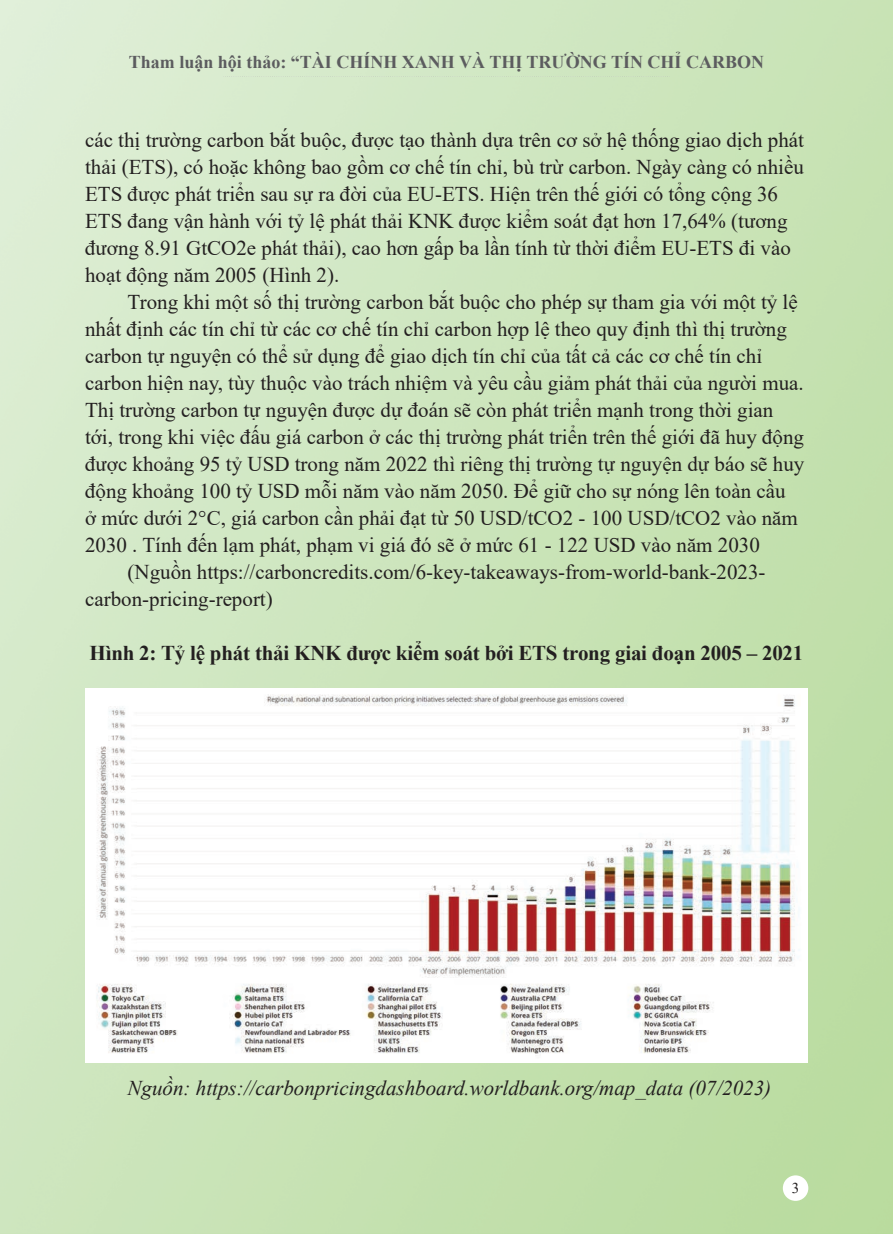
<style>
.page{position:relative;width:893px;height:1234px;background:#fff}
.page>*{position:absolute;margin:0;border:0;box-sizing:border-box;transform-origin:0 0}
.t1{font:21px/27px "Times New Roman";color:#231f20}
.t2{font:italic 21px "Times New Roman";color:#231f20}
.t3{font:700 21px "Times New Roman";letter-spacing:-.01em;color:#231f20}
.t4{font:700 18px "Times New Roman";color:#5c5c5f}
.t5{font:18px "Minion Pro";color:#231f20}
</style>
<div class="page">
<img style="left:521px;top:76px;width:149px;height:1px">
<img style="left:96px;top:694px;width:705px;height:365px">
<p class="t4" style="left:129px;top:49px;width:637px">Tham luận hội thảo: “TÀI CHÍNH XANH VÀ THỊ TRƯỜNG TÍN CHỈ CARBON</p>
<p class="t1" style="left:85px;top:125px;width:720px">các thị trường carbon bắt buộc, được tạo thành dựa trên cơ sở hệ thống giao dịch phát thải (ETS), có hoặc không bao gồm cơ chế tín chỉ, bù trừ carbon. Ngày càng có nhiều ETS được phát triển sau sự ra đời của EU-ETS. Hiện trên thế giới có tổng cộng 36<br>ETS đang vận hành với tỷ lệ phát thải KNK được kiểm soát đạt hơn 17,64% (tương đương 8.91 GtCO2e phát thải), cao hơn gấp ba lần tính từ thời điểm EU-ETS đi vào hoạt động năm 2005 (Hình 2).</p>
<p class="t1" style="left:128px;top:287px;width:672px">Trong khi một số thị trường carbon bắt buộc cho phép sự tham gia với một tỷ lệ</p>
<p class="t1" style="left:85px;top:314px;width:703px">nhất định các tín chỉ từ các cơ chế tín chỉ carbon hợp lệ theo quy định thì thị trường</p>
<p class="t1" style="left:85px;top:341px;width:679px">carbon tự nguyện có thể sử dụng để giao dịch tín chỉ của tất cả các cơ chế tín chỉ</p>
<p class="t1" style="left:85px;top:368px;width:720px">carbon hiện nay, tùy thuộc vào trách nhiệm và yêu cầu giảm phát thải của người mua.</p>
<p class="t1" style="left:85px;top:395px;width:690px">Thị trường carbon tự nguyện được dự đoán sẽ còn phát triển mạnh trong thời gian</p>
<p class="t1" style="left:85px;top:422px;width:720px">tới, trong khi việc đấu giá carbon ở các thị trường phát triển trên thế giới đã huy động</p>
<p class="t1" style="left:85px;top:449px;width:721px">được khoảng 95 tỷ USD trong năm 2022 thì riêng thị trường tự nguyện dự báo sẽ huy</p>
<p class="t1" style="left:85px;top:477px;width:702px">động khoảng 100 tỷ USD mỗi năm vào năm 2050. Để giữ cho sự nóng lên toàn cầu</p>
<p class="t1" style="left:85px;top:504px;width:714px">ở mức dưới 2°C, giá carbon cần phải đạt từ 50 USD/tCO2 - 100 USD/tCO2 vào năm</p>
<p class="t1" style="left:85px;top:531px;width:676px">2030 . Tính đến lạm phát, phạm vi giá đó sẽ ở mức 61 - 122 USD vào năm 2030</p>
<p class="t1" style="left:128px;top:558px;width:640px">(Nguồn https://carboncredits.com/6-key-takeaways-from-world-bank-2023-</p>
<p class="t1" style="left:85px;top:585px;width:189px">carbon-pricing-report)</p>
<p class="t3" style="left:90px;top:638px;width:715px">Hình 2: Tỷ lệ phát thải KNK được kiểm soát bởi ETS trong giai đoạn 2005 – 2021</p>
<p class="t2" style="left:128px;top:1073px;width:645px">Nguồn: https://carbonpricingdashboard.worldbank.org/map_data (07/2023)</p>
<p class="t5" style="left:792px;top:1173px;width:18px"><sub>3</sub>21</p>
</div>
